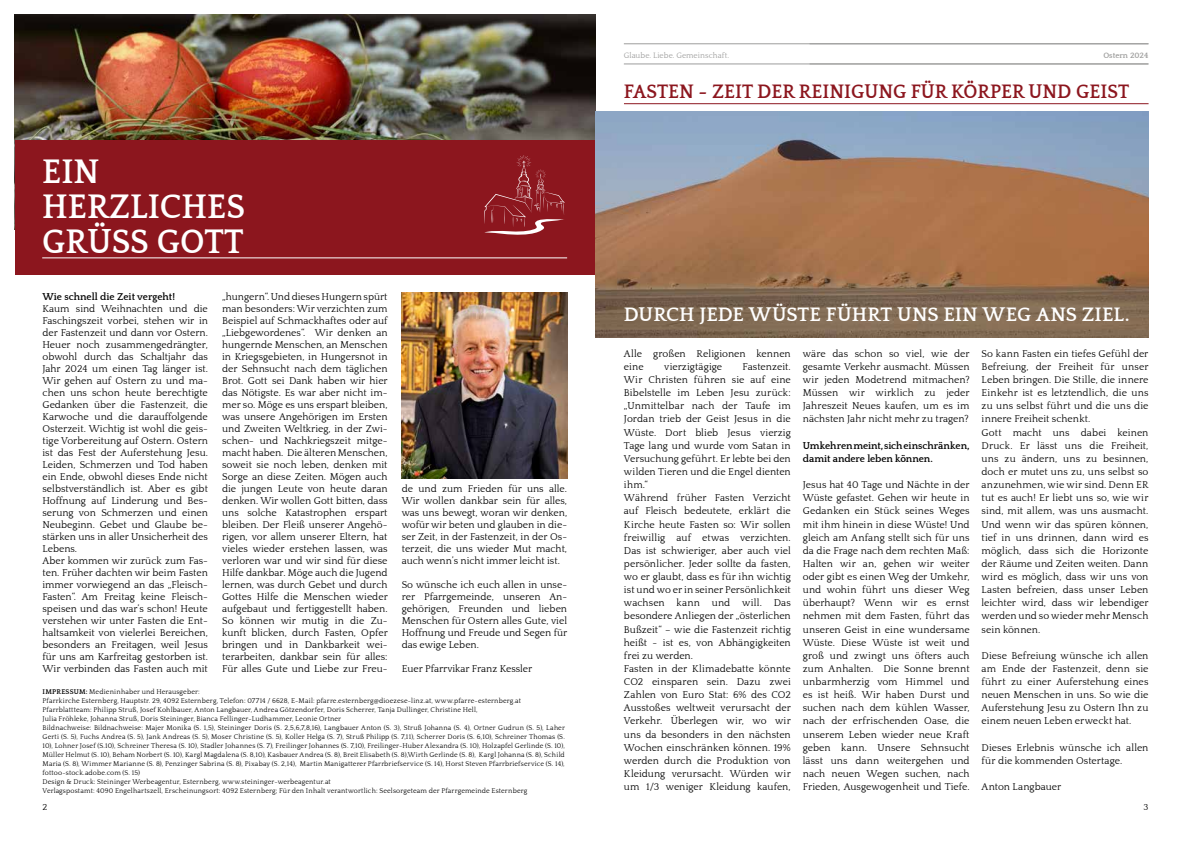
<style>
.page{position:relative;width:1191px;height:842px;background:#fff}
.page>*{position:absolute;margin:0;border:0;box-sizing:border-box;transform-origin:0 0}
.t1{font:700 35px/35px "Quattrocento";color:#fff;scale:.95 1}
.t2{font:700 20px "Quattrocento";color:#8c161e;scale:.95 1}
.t3{font:700 20px "Quattrocento";color:#fff}
.t4{font:10.1px/13.1px "Quattrocento";color:#000;text-align:justify}
.t5{font:700 10.1px/13.1px "Quattrocento";color:#000}
.t6{font:9px "Quattrocento";color:#000}
.t7{font:8px "Quattrocento";letter-spacing:.01em;color:#9d9d9c}
.t8{font:700 8px "Quattrocento";color:#9d9d9c}
.t9{font:7px/9px "Quattrocento";letter-spacing:.02em;color:#000}
.s1{font-weight:700}
</style>
<div class="page">
<hr style="left:624px;top:44px;width:524px;height:1px;background:#9d9d9c">
<hr style="left:624px;top:64px;width:524px;height:1px;background:#9d9d9c">
<img style="left:15px;top:14px;width:580px;height:126px">
<div style="left:15px;top:140px;width:580px;height:135px;background:#8c161e"></div>
<img style="left:402px;top:292px;width:165px;height:186px">
<hr style="left:42px;top:257px;width:525px;height:1px;background:#fff">
<svg style="left:484px;top:155px;width:81px;height:80px"></svg>
<hr style="left:624px;top:103px;width:524px;height:1px;background:#8c161e">
<img style="left:595px;top:112px;width:553px;height:225px">
<p class="t7" style="left:624px;top:51px;width:107px">Glaube. Liebe. Gemeinschaft.</p>
<p class="t8" style="left:1103px;top:51px;width:47px">Ostern 2024</p>
<h1 class="t1" style="left:42px;top:155px;width:215px">EIN<br>HERZLICHES<br>GRÜSS GOTT</h1>
<p class="t5" style="left:43px;top:290px;width:134px">Wie schnell die Zeit vergeht!</p>
<p class="t4" style="left:43px;top:303px;width:167px;line-height:12px;text-align:left">Kaum sind Weihnachten und die Faschingszeit vorbei, stehen wir in der Fastenzeit und dann vor Ostern.<br>Heuer noch zusammengedrängter, obwohl durch das Schaltjahr das Jahr 2024 um einen Tag länger ist.<br>Wir gehen auf Ostern zu und ma&shy;chen uns schon heute berechtigte Gedanken über die Fastenzeit, die Karwoche und die darauffolgende Osterzeit. Wichtig ist wohl die geis&shy;tige Vorbereitung auf Ostern. Ostern ist das Fest der Auferstehung Jesu.<br>Leiden, Schmerzen und Tod haben ein Ende, obwohl dieses Ende nicht selbstverständlich ist. Aber es gibt Hoffnung auf Linderung und Bes&shy;serung von Schmerzen und einen Neubeginn. Gebet und Glaube be&shy;stärken uns in aller Unsicherheit des Lebens.<br>Aber kommen wir zurück zum Fas&shy;ten. Früher dachten wir beim Fasten immer vorwiegend an das „Fleisch-Fasten“. Am Freitag keine Fleisch&shy;speisen und das war’s schon! Heute verstehen wir unter Fasten die Ent&shy;haltsamkeit von vielerlei Bereichen, besonders an Freitagen, weil Jesus für uns am Karfreitag gestorben ist.<br>Wir verbinden das Fasten auch mit</p>
<p class="t4" style="left:222px;top:291px;width:167px;line-height:12px">„hungern“. Und dieses Hungern spürt man besonders: Wir verzichten zum Beispiel auf Schmackhaftes oder auf „Liebgewordenes“. Wir denken an hungernde Menschen, an Menschen in Kriegsgebieten, in Hungersnot in der Sehnsucht nach dem täglichen Brot. Gott sei Dank haben wir hier das Nötigste. Es war aber nicht im&shy;mer so. Möge es uns erspart bleiben, was unsere Angehörigen im Ersten und Zweiten Weltkrieg, in der Zwi&shy;schen- und Nachkriegszeit mitge&shy;macht haben. Die älteren Menschen, soweit sie noch leben, denken mit Sorge an diese Zeiten. Mögen auch die jungen Leute von heute daran denken. Wir wollen Gott bitten, dass uns solche Katastrophen erspart bleiben. Der Fleiß unserer Angehö&shy;rigen, vor allem unserer Eltern, hat vieles wieder erstehen lassen, was verloren war und wir sind für diese Hilfe dankbar. Möge auch die Jugend lernen, was durch Gebet und durch Gottes Hilfe die Menschen wieder aufgebaut und fertiggestellt haben.<br>So können wir mutig in die Zu&shy;kunft blicken, durch Fasten, Opfer bringen und in Dankbarkeit wei&shy;terarbeiten, dankbar sein für alles:<br>Für alles Gute und Liebe zur Freu-</p>
<p class="t4" style="left:402px;top:483px;width:167px;line-height:12px">de und zum Frieden für uns alle.<br>Wir wollen dankbar sein für alles, was uns bewegt, woran wir denken, wofür wir beten und glauben in die&shy;ser Zeit, in der Fastenzeit, in der Os&shy;terzeit, die uns wieder Mut macht, auch wenn’s nicht immer leicht ist.</p>
<p class="t4" style="left:402px;top:579px;width:167px;line-height:12px">So wünsche ich euch allen in unse&shy;rer Pfarrgemeinde, unseren An&shy;gehörigen, Freunden und lieben Menschen für Ostern alles Gute, viel Hoffnung und Freude und Segen für das ewige Leben.</p>
<p class="t4" style="left:402px;top:662px;width:132px">Euer Pfarrvikar Franz Kessler</p>
<p class="t9" style="left:43px;top:687px;width:524px"><span class="s1">IMPRESSUM:</span> Medieninhaber und Herausgeber:<br>Pfarrkirche Esternberg, Hauptstr. 29, 4092 Esternberg, Telefon: 07714 / 6628, E-Mail: pfarre.esternberg@dioezese-linz.at, www.pfarre-esternberg.at Pfarrblattteam: Philipp Struß, Josef Kohlbauer, Anton Langbauer, Andrea Götzendorfer, Doris Scherrer, Tanja Dullinger, Christine Hell,<br>Julia Fröhleke, Johanna Struß, Doris Steininger, Bianca Fellinger-Ludhammer, Leonie Ortner<br>Bildnachweise: Bildnachweise: Majer Monika (S. 1,5), Steininger Doris (S. 2,5,6,7,8,16), Langbauer Anton (S. 3), Struß Johanna (S. 4), Ortner Gudrun (S. 5), Laher Gerti (S. 5), Fuchs Andrea (S. 5), Jank Andreas (S. 5), Moser Christine (S. 5), Koller Helga (S. 7), Struß Philipp (S. 7,11), Scherrer Doris (S. 6,10), Schreiner Thomas (S.<br>10), Lohner Josef (S.10), Schreiner Theresa (S. 10), Stadler Johannes (S. 7), Freilinger Johannes (S. 7,10), Freilinger-Huber Alexandra (S. 10), Holzapfel Gerlinde (S. 10), Müller Helmut (S. 10), Beham Norbert (S. 10), Kargl Magdalena (S. 8,10), Kasbauer Andrea (S. 8), Breit Elisabeth (S. 8),Wirth Gerlinde (S. 8), Kargl Johanna (S. 8), Schild Maria (S. 8), Wimmer Marianne (S. 8), Penzinger Sabrina (S. 8), Pixabay (S. 2,14), Martin Manigatterer Pfarrbriefservice (S. 14), Horst Steven Pfarrbriefservice (S. 14), fottoo-stock.adobe.com (S. 15)<br>Design &amp; Druck: Steininger Werbeagentur, Esternberg, www.steininger-werbeagentur.at<br>Verlagspostamt: 4090 Engelhartszell, Erscheinungsort: 4092 Esternberg; Für den Inhalt verantwortlich: Seelsorgeteam der Pfarrgemeinde Esternberg</p>
<h2 class="t2" style="left:624px;top:81px;width:533px">FASTEN - ZEIT DER REINIGUNG FÜR KÖRPER UND GEIST</h2>
<h2 class="t3" style="left:624px;top:304px;width:507px">DURCH JEDE WÜSTE FÜHRT UNS EIN WEG ANS ZIEL.</h2>
<p class="t4" style="left:624px;top:347px;width:168px">Alle großen Religionen kennen eine</p>
<p class="t4" style="left:624px;top:360px;width:168px;text-align:left;text-indent:119px">Fastenzeit.<br>Wir Christen führen sie auf eine<br>Bibelstelle im Leben Jesu zurück: „Unmittelbar nach der Taufe im<br>Jordan trieb der Geist Jesus in die<br>Wüste. Dort blieb Jesus vierzig<br>Tage lang und wurde vom Satan in<br>Versuchung geführt. Er lebte bei den wilden Tieren und die Engel dienten ihm.“<br>Während früher Fasten Verzicht auf Fleisch bedeutete, erklärt die<br>Kirche heute Fasten so: Wir sollen freiwillig auf etwas verzichten.<br>Das ist schwieriger, aber auch viel persönlicher. Jeder sollte da fasten, wo er glaubt, dass es für ihn wichtig ist und wo er in seiner Persönlichkeit wachsen kann und will. Das besondere Anliegen der „österlichen<br>Bußzeit“ – wie die Fastenzeit richtig heißt - ist es, von Abhängigkeiten frei zu werden.<br>Fasten in der Klimadebatte könnte<br>CO2 einsparen sein. Dazu zwei<br>Zahlen von Euro Stat: 6% des CO2<br>Ausstoßes weltweit verursacht der<br>Verkehr. Überlegen wir, wo wir uns da besonders in den nächsten<br>Wochen einschränken können. 19% werden durch die Produktion von<br>Kleidung verursacht. Würden wir um 1/3 weniger Kleidung kaufen,</p>
<p class="t4" style="left:664px;top:360px;width:59px">vierzigtägige</p>
<p class="t4" style="left:802px;top:347px;width:168px">wäre das schon so viel, wie der gesamte Verkehr ausmacht. Müssen wir jeden Modetrend mitmachen?<br>Müssen wir wirklich zu jeder Jahreszeit Neues kaufen, um es im nächsten Jahr nicht mehr zu tragen?</p>
<p class="t5" style="left:802px;top:439px;width:168px">Umkehren meint, sich einschränken, damit andere leben können.</p>
<p class="t4" style="left:802px;top:479px;width:168px">Jesus hat 40 Tage und Nächte in der Wüste gefastet. Gehen wir heute in Gedanken ein Stück seines Weges mit ihm hinein in diese Wüste! Und gleich am Anfang stellt sich für uns da die Frage nach dem rechten Maß:<br>Halten wir an, gehen wir weiter oder gibt es einen Weg der Umkehr, und wohin führt uns dieser Weg überhaupt? Wenn wir es ernst nehmen mit dem Fasten, führt das unseren Geist in eine wundersame Wüste. Diese Wüste ist weit und groß und zwingt uns öfters auch zum Anhalten. Die Sonne brennt unbarmherzig vom Himmel und es ist heiß. Wir haben Durst und suchen nach dem kühlen Wasser, nach der erfrischenden Oase, die unserem Leben wieder neue Kraft geben kann. Unsere Sehnsucht lässt uns dann weitergehen und nach neuen Wegen suchen, nach Frieden, Ausgewogenheit und Tiefe.</p>
<p class="t4" style="left:981px;top:347px;width:168px;text-align:left">So kann Fasten ein tiefes Gefühl der<br>Befreiung, der Freiheit für unser<br>Leben bringen. Die Stille, die innere<br>Einkehr ist es letztendlich, die uns zu uns selbst führt und die uns die innere Freiheit schenkt.<br>Gott macht uns dabei keinen<br>Druck. Er lässt uns die Freiheit, uns zu ändern, uns zu besinnen, doch er mutet uns zu, uns selbst so anzunehmen, wie wir sind. Denn ER tut es auch! Er liebt uns so, wie wir sind, mit allem, was uns ausmacht.<br>Und wenn wir das spüren können, tief in uns drinnen, dann wird es möglich, dass sich die Horizonte der Räume und Zeiten weiten. Dann wird es möglich, dass wir uns von<br>Lasten befreien, dass unser Leben leichter wird, dass wir lebendiger werden und so wieder mehr Mensch sein können.</p>
<p class="t4" style="left:981px;top:649px;width:168px">Diese Befreiung wünsche ich allen am Ende der Fastenzeit, denn sie führt zu einer Auferstehung eines neuen Menschen in uns. So wie die Auferstehung Jesu zu Ostern Ihn zu einem neuen Leben erweckt hat.</p>
<p class="t4" style="left:981px;top:741px;width:168px">Dieses Erlebnis wünsche ich allen für die kommenden Ostertage.</p>
<p class="t4" style="left:981px;top:781px;width:81px">Anton Langbauer</p>
<p class="t6" style="left:43px;top:803px;width:6px">2</p>
<p class="t6" style="left:1143px;top:803px;width:6px">3</p>
</div>
